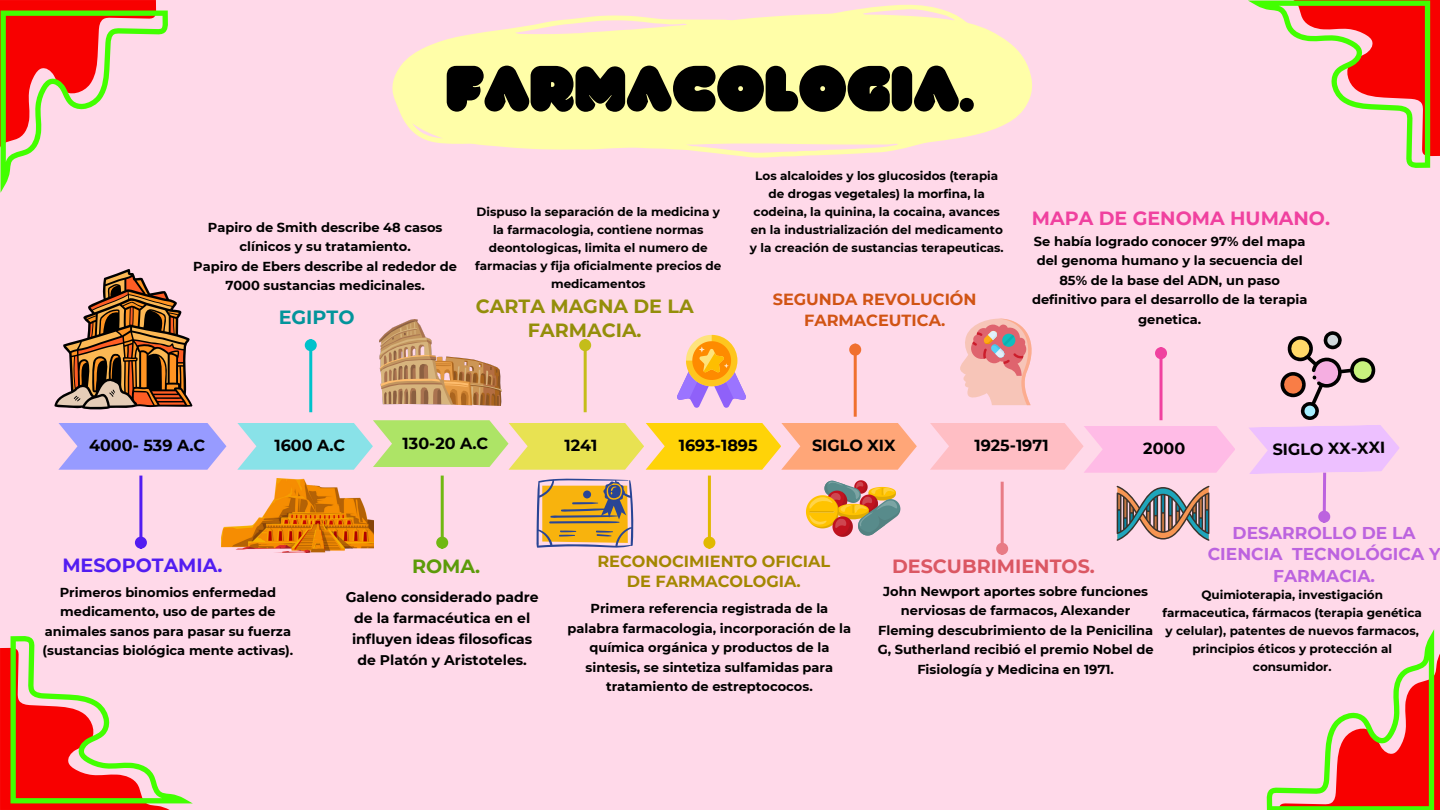
<style>
.page{position:relative;width:1440px;height:810px;background:#ffd9e9}
.page>*{position:absolute;margin:0;border:0;box-sizing:border-box;transform-origin:0 0}
.t1{font:64.1px "Avatar";color:#000}
.t2{font:700 19.1px/24.2px "Montserrat";color:#948e0a;text-align:center}
.t3{font:700 19.1px "Montserrat";color:#f0419f}
.t4{font:700 19.1px "Montserrat";color:#db5763}
.t5{font:700 19.1px "Montserrat";color:#521df1}
.t6{font:700 19.1px "Montserrat";color:#03949b}
.t7{font:700 19.1px "Montserrat";color:#5c9b0a}
.t8{font:700 17.1px/21.8px "Montserrat";color:#bc63df;text-align:center}
.t9{font:700 16.1px/20.2px "Montserrat";color:#a48701;text-align:center}
.t10{font:700 16.1px/20.2px "Montserrat";color:#d15414;text-align:center}
.t11{font:700 16px "Montserrat";color:#000}
.t12{font:700 14px/21px "Montserrat";color:#000;text-align:center}
.t13{font:700 13px/19.5px "Montserrat";color:#000;text-align:center}
.t14{font:700 12px/18px "Montserrat";color:#000;text-align:center}
</style>
<div class="page">
<svg style="left:58px;top:423px;width:168px;height:47px;background:#a3a2fc"></svg>
<svg style="left:237px;top:420px;width:680px;height:50px"></svg>
<svg style="left:930px;top:423px;width:305px;height:50px"></svg>
<hr style="left:309px;top:350px;width:3px;height:62px;background:#00c2cb">
<div style="left:306px;top:341px;width:9px;height:9px;background:#00c2cb;border-radius:50%"></div>
<div style="left:305px;top:339px;width:12px;height:12px;border:3px solid #00c2cb;border-radius:50%"></div>
<div style="left:1320px;top:512px;width:9px;height:9px;background:#bc63df;border-radius:50%"></div>
<div style="left:1318px;top:511px;width:12px;height:12px;border:3px solid #bc63df;border-radius:50%"></div>
<hr style="left:1001px;top:482px;width:3px;height:62px;background:#e87b85">
<div style="left:998px;top:544px;width:9px;height:9px;background:#e87b85;border-radius:50%"></div>
<div style="left:996px;top:543px;width:12px;height:12px;border:3px solid #e87b85;border-radius:50%"></div>
<hr style="left:708px;top:476px;width:3px;height:61px;background:#e1b900">
<div style="left:705px;top:538px;width:9px;height:9px;background:#e1b900;border-radius:50%"></div>
<div style="left:703px;top:537px;width:12px;height:12px;border:3px solid #e1b900;border-radius:50%"></div>
<hr style="left:441px;top:476px;width:3px;height:61px;background:#70b812">
<div style="left:438px;top:538px;width:9px;height:9px;background:#70b812;border-radius:50%"></div>
<div style="left:436px;top:537px;width:12px;height:12px;border:3px solid #70b812;border-radius:50%"></div>
<hr style="left:139px;top:476px;width:3px;height:61px;background:#521df1">
<div style="left:136px;top:538px;width:9px;height:9px;background:#521df1;border-radius:50%"></div>
<div style="left:135px;top:537px;width:12px;height:12px;border:3px solid #521df1;border-radius:50%"></div>
<hr style="left:584px;top:350px;width:3px;height:62px;background:#c4bd19">
<div style="left:581px;top:341px;width:9px;height:9px;background:#c4bd19;border-radius:50%"></div>
<div style="left:579px;top:339px;width:12px;height:12px;border:3px solid #c4bd19;border-radius:50%"></div>
<hr style="left:854px;top:355px;width:3px;height:62px;background:#f0702f">
<div style="left:851px;top:345px;width:9px;height:9px;background:#f0702f;border-radius:50%"></div>
<div style="left:849px;top:344px;width:12px;height:12px;border:3px solid #f0702f;border-radius:50%"></div>
<hr style="left:1160px;top:358px;width:3px;height:62px;background:#f0419f">
<div style="left:1157px;top:349px;width:9px;height:9px;background:#f0419f;border-radius:50%"></div>
<div style="left:1155px;top:347px;width:12px;height:12px;border:3px solid #f0419f;border-radius:50%"></div>
<svg style="left:0;top:636px;width:193px;height:174px"></svg>
<svg style="left:1267px;top:629px;width:173px;height:181px"></svg>
<svg style="left:1248px;top:0;width:192px;height:168px"></svg>
<svg style="left:0;top:0;width:168px;height:193px"></svg>
<svg style="left:392px;top:4px;width:640px;height:154px;fill:#fffea8"></svg>
<svg style="left:54px;top:269px;width:139px;height:141px"></svg>
<img style="left:221px;top:479px;width:152px;height:73px">
<img style="left:380px;top:320px;width:122px;height:85px">
<svg style="left:677px;top:335px;width:69px;height:73px"></svg>
<svg style="left:537px;top:479px;width:96px;height:69px;background:#c39c56"></svg>
<svg style="left:806px;top:480px;width:95px;height:57px"></svg>
<svg style="left:960px;top:318px;width:72px;height:87px"></svg>
<svg style="left:1117px;top:486px;width:93px;height:55px"></svg>
<svg style="left:1249px;top:331px;width:150px;height:183px"></svg>
<h4 class="t1" style="left:447px;top:63px;width:530px">FARMACOLOGIA.</h4>
<h3 class="t13" style="left:193px;top:217px;width:265px">Papiro de Smith describe 48 casos clínicos y su tratamiento.<br>Papiro de Ebers describe al rededor de<br>7000 sustancias medicinales.</h3>
<h2 class="t6" style="left:279px;top:306px;width:77px">EGIPTO</h2>
<p class="t14" style="left:475px;top:202px;width:248px">Dispuso la separación de la medicina y la farmacologia, contiene normas deontologicas, limita el numero de farmacias y fija oficialmente precios de medicamentos</p>
<h3 class="t2" style="left:476px;top:294px;width:219px">CARTA MAGNA DE LA<br>FARMACIA.</h3>
<h3 class="t14" style="left:750px;top:166px;width:255px">Los alcaloides y los glucosidos (terapia de drogas vegetales) la morfina, la codeina, la quinina, la cocaina, avances en la industrialización del medicamento y la creación de sustancias terapeuticas.</h3>
<h4 class="t10" style="left:773px;top:290px;width:205px">SEGUNDA REVOLUCIÓN<br>FARMACEUTICA.</h4>
<h3 class="t3" style="left:1032px;top:207px;width:300px">MAPA DE GENOMA HUMANO.</h3>
<h4 class="t13" style="left:1032px;top:231px;width:277px">Se había logrado conocer 97% del mapa del genoma humano y la secuencia del<br>85% de la base del ADN, un paso definitivo para el desarrollo de la terapia genetica.</h4>
<p class="t11" style="left:89px;top:436px;width:118px">4000- 539 A.C</p>
<p class="t11" style="left:274px;top:436px;width:72px">1600 A.C</p>
<p class="t11" style="left:403px;top:433px;width:87px">130-20 A.C</p>
<h1 class="t11" style="left:565px;top:436px;width:35px">1241</h1>
<p class="t11" style="left:679px;top:436px;width:80px">1693-1895</p>
<h2 class="t11" style="left:812px;top:436px;width:85px">SIGLO XIX</h2>
<p class="t11" style="left:974px;top:436px;width:76px">1925-1971</p>
<h5 class="t11" style="left:1143px;top:439px;width:44px">2000</h5>
<h5 class="t11" style="left:1273px;top:440px;width:114px;rotate:-1deg">SIGLO XX-XXI</h5>
<p class="t5" style="left:62px;top:553px;width:162px">MESOPOTAMIA.</p>
<p class="t13" style="left:43px;top:582px;width:252px">Primeros binomios enfermedad medicamento, uso de partes de animales sanos para pasar su fuerza (sustancias biológica mente activas).</p>
<p class="t7" style="left:412px;top:554px;width:70px">ROMA.</p>
<h3 class="t12" style="left:346px;top:586px;width:194px">Galeno considerado padre de la farmacéutica en el influyen ideas filosoficas de Platón y Aristoteles.</h3>
<p class="t9" style="left:597px;top:551px;width:234px">RECONOCIMIENTO OFICIAL<br>DE FARMACOLOGIA.</p>
<p class="t13" style="left:568px;top:599px;width:285px">Primera referencia registrada de la palabra farmacologia, incorporación de la química orgánica y productos de la sintesis, se sintetiza sulfamidas para tratamiento de estreptococos.</p>
<p class="t4" style="left:892px;top:554px;width:204px">DESCUBRIMIENTOS.</p>
<p class="t13" style="left:878px;top:581px;width:278px">John Newport aportes sobre funciones nerviosas de farmacos, Alexander Fleming descubrimiento de la Penicilina G, Sutherland recibió el premio Nobel de Fisiología y Medicina en 1971.</p>
<h2 class="t8" style="left:1208px;top:521px;width:234px">DESARROLLO DE LA<br>CIENCIA TECNOLÓGICA Y<br>FARMACIA.</h2>
<p class="t14" style="left:1163px;top:586px;width:261px">Quimioterapia, investigación farmaceutica, fármacos (terapia genética y celular), patentes de nuevos farmacos, principios éticos y protección al consumidor.</p>
</div>
